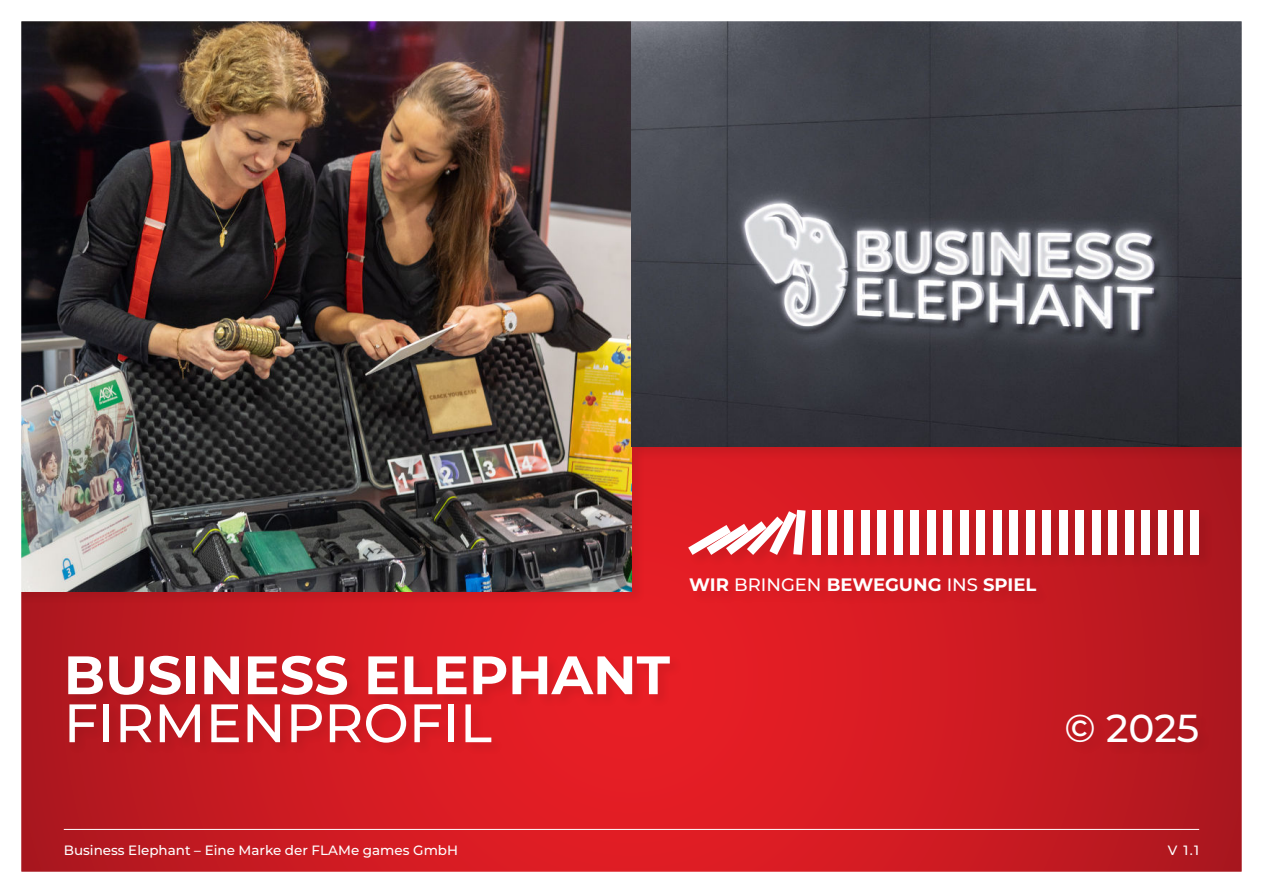
<style>
.page{position:relative;width:1263px;height:893px;background:#fff}
.page>*{position:absolute;margin:0;border:0;box-sizing:border-box;transform-origin:0 0}
.t1{font:700 54px "Montserrat";color:#fff}
.t2{font:500 54px "Montserrat";color:#fff}
.t3{font:500 39px "Montserrat";color:#fff}
.t4{font:700 18px "Montserrat";color:#fff}
.t5{font:500 13.5px "Montserrat";color:#fff}
.s1{font-weight:500}
</style>
<div class="page">
<svg style="left:22px;top:461px;width:1219px;height:410px;background:#cc1a22"></svg>
<div style="left:687px;top:508px;width:526px;height:61px;background:#000;opacity:.08"></div>
<svg style="left:688px;top:510px;width:117px;height:45px"></svg>
<div style="left:812px;top:510px;width:8px;height:45px;background:#fff"></div>
<div style="left:828px;top:510px;width:9px;height:45px;background:#fff"></div>
<div style="left:845px;top:510px;width:8px;height:45px;background:#fff"></div>
<div style="left:861px;top:510px;width:9px;height:45px;background:#fff"></div>
<div style="left:878px;top:510px;width:8px;height:45px;background:#fff"></div>
<div style="left:894px;top:510px;width:9px;height:45px;background:#fff"></div>
<div style="left:911px;top:510px;width:8px;height:45px;background:#fff"></div>
<div style="left:927px;top:510px;width:8px;height:45px;background:#fff"></div>
<div style="left:943px;top:510px;width:9px;height:45px;background:#fff"></div>
<div style="left:960px;top:510px;width:8px;height:45px;background:#fff"></div>
<div style="left:976px;top:510px;width:9px;height:45px;background:#fff"></div>
<div style="left:993px;top:510px;width:8px;height:45px;background:#fff"></div>
<div style="left:1009px;top:510px;width:9px;height:45px;background:#fff"></div>
<div style="left:1026px;top:510px;width:8px;height:45px;background:#fff"></div>
<div style="left:1042px;top:510px;width:9px;height:45px;background:#fff"></div>
<div style="left:1059px;top:510px;width:8px;height:45px;background:#fff"></div>
<div style="left:1075px;top:510px;width:9px;height:45px;background:#fff"></div>
<div style="left:1092px;top:510px;width:8px;height:45px;background:#fff"></div>
<div style="left:1108px;top:510px;width:9px;height:45px;background:#fff"></div>
<div style="left:1125px;top:510px;width:8px;height:45px;background:#fff"></div>
<div style="left:1141px;top:510px;width:9px;height:45px;background:#fff"></div>
<div style="left:1158px;top:510px;width:8px;height:45px;background:#fff"></div>
<div style="left:1174px;top:510px;width:9px;height:45px;background:#fff"></div>
<div style="left:1191px;top:510px;width:8px;height:45px;background:#fff"></div>
<div style="left:66px;top:654px;width:618px;height:103px;background:#000;opacity:.08"></div>
<div style="left:1064px;top:712px;width:147px;height:45px;background:#b6181f"></div>
<div style="left:0;top:0;width:646px;height:606px;background:#000;opacity:.08"></div>
<img style="left:22px;top:22px;width:610px;height:569px">
<hr style="left:64px;top:829px;width:1135px;height:1px;background:#fff">
<div style="left:688px;top:576px;width:362px;height:30px;background:#000;opacity:.08"></div>
<div style="left:629px;top:0;width:634px;height:461px;background:#000;opacity:.08"></div>
<img style="left:632px;top:22px;width:609px;height:424px">
<h3 class="t4" style="left:689px;top:578px;width:349px">WIR <span class="s1">BRINGEN</span> BEWEGUNG <span class="s1">INS</span> SPIEL</h3>
<h1 class="t1" style="left:64px;top:654px;width:608px">BUSINESS ELEPHANT</h1>
<h1 class="t2" style="left:64px;top:695px;width:430px">FIRMENPROFIL</h1>
<h2 class="t3" style="left:1064px;top:708px;width:136px">© 2025</h2>
<p class="t5" style="left:64px;top:844px;width:396px">Business Elephant – Eine Marke der FLAMe games GmbH</p>
<p class="t5" style="left:1168px;top:844px;width:33px">V 1.1</p>
</div>
